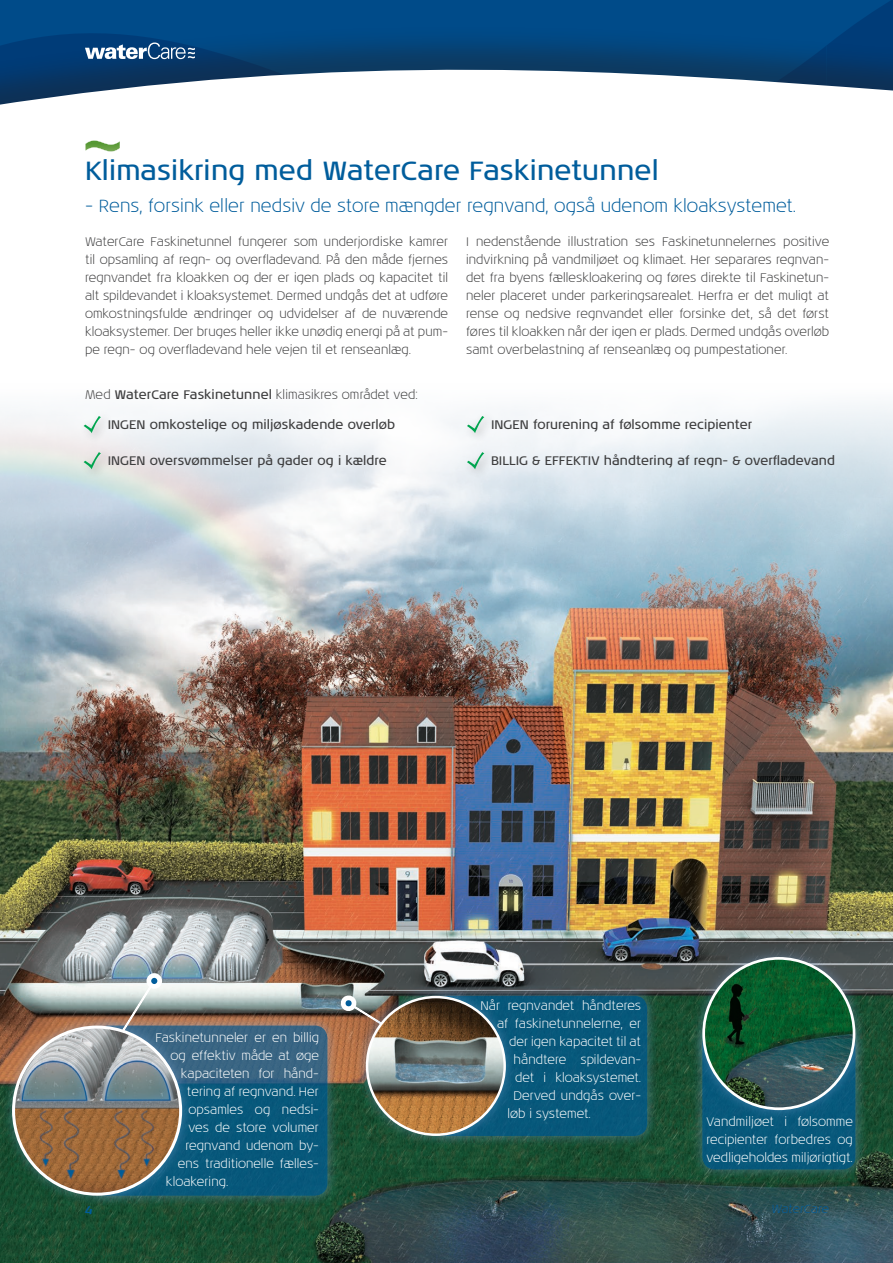
<style>
.page{position:relative;width:893px;height:1263px;background:#fff}
.page>*{position:absolute;margin:0;border:0;box-sizing:border-box;transform-origin:0 0}
.t1{font:27px "Noa LT Std";letter-spacing:.005em;color:#005d9c}
.t2{font:300 18px "Noa LT Std";color:#005d9c}
.t3{font:300 12.75px/18px "Noa LT Std";color:#3e3e3f;text-align:justify}
.t4{font:300 12.75px/18px "Noa LT Std";color:#fff;text-align:justify}
.t5{font:12.75px "Noa LT Std";color:#3e3e3f}
.t6{font:italic 300 12px "Noa LT Std";letter-spacing:-.005em;color:#005d9c}
.t7{font:italic 700 12px "Noa LT Std";color:#005d9c}
.s1{font-weight:400}
</style>
<div class="page">
<div style="left:0;top:0;width:827px;height:25px;background:#004b89"></div>
<div style="left:0;top:25px;width:893px;height:757px;background:#231f20;opacity:.4"></div>
<svg style="left:0;top:52px;width:893px;height:332px"></svg>
<svg style="left:85px;top:43px;width:110px;height:16px"></svg>
<img style="left:0;top:384px;width:893px;height:879px">
<svg style="left:336px;top:993px;width:18px;height:46px"></svg>
<svg style="left:85px;top:140px;width:35px;height:12px"></svg>
<div style="left:84px;top:1014px;width:255px;height:193px;background:#7ca7d8;opacity:.75"></div>
<svg style="left:95px;top:1025px;width:232px;height:171px;background:#185c7d"></svg>
<div style="left:0;top:1014px;width:194px;height:193px;background:#7ca7d8;opacity:.45"></div>
<img style="left:14px;top:1027px;width:167px;height:167px;border-radius:84px">
<div style="left:79px;top:410px;width:33px;height:33px;background:#f2f2f4"></div>
<svg style="left:84px;top:416px;width:17px;height:17px"></svg>
<div style="left:79px;top:446px;width:33px;height:33px;background:#231f20;opacity:.35"></div>
<svg style="left:84px;top:452px;width:17px;height:17px"></svg>
<div style="left:462px;top:410px;width:34px;height:33px;background:#f4f6f8"></div>
<svg style="left:467px;top:416px;width:17px;height:17px"></svg>
<div style="left:462px;top:446px;width:34px;height:33px;background:#e9eef3"></div>
<svg style="left:467px;top:452px;width:17px;height:17px"></svg>
<div style="left:423px;top:984px;width:236px;height:164px;background:#7ca7d8;opacity:.75"></div>
<div style="left:435px;top:996px;width:212px;height:140px;background:#07587b;border-radius:13px"></div>
<div style="left:354px;top:984px;width:163px;height:163px;background:#7ca7d8;opacity:.45"></div>
<img style="left:367px;top:997px;width:138px;height:138px;border-radius:69px">
<div style="left:691px;top:1021px;width:176px;height:160px;background:#7ca7d8;opacity:.75"></div>
<div style="left:702px;top:1032px;width:153px;height:137px;background:#07587b;border-radius:13px"></div>
<div style="left:691px;top:945px;width:176px;height:176px;background:#7ca7d8;opacity:.45"></div>
<img style="left:704px;top:958px;width:150px;height:151px;border-radius:75px">
<div style="left:702px;top:957px;width:153px;height:153px;border:3px solid #fff;border-radius:50%"></div>
<svg style="left:120px;top:980px;width:36px;height:53px"></svg>
<div style="left:149px;top:975px;width:11px;height:11px;background:#005d9c;border-radius:50%"></div>
<div style="left:146px;top:973px;width:16px;height:16px;border:5px solid #fff;border-radius:50%"></div>
<p class="t1" style="left:85px;top:155px;width:575px">Klimasikring med WaterCare Faskinetunnel</p>
<p class="t2" style="left:85px;top:195px;width:712px">- Rens, forsink eller nedsiv de store mængder regnvand, også udenom kloaksystemet.</p>
<p class="t3" style="left:85px;top:233px;width:365px">WaterCare Faskinetunnel fungerer som underjordiske kamrer til opsamling af regn- og overfladevand. På den måde fjernes regnvandet fra kloakken og der er igen plads og kapacitet til alt spildevandet i kloaksystemet. Dermed undgås det at udføre omkostningsfulde ændringer og udvidelser af de nuværende kloaksystemer. Der bruges heller ikke unødig energi på at pum&shy;pe regn- og overfladevand hele vejen til et renseanlæg.</p>
<p class="t3" style="left:466px;top:233px;width:365px">I nedenstående illustration ses Faskinetunnelernes positive indvirkning på vandmiljøet og klimaet. Her separares regnvan&shy;det fra byens fælleskloakering og føres direkte til Faskinetun&shy;neler placeret under parkeringsarealet. Herfra er det muligt at rense og nedsive regnvandet eller forsinke det, så det først føres til kloakken når der igen er plads. Dermed undgås overløb samt overbelastning af renseanlæg og pumpestationer.</p>
<p class="t3" style="left:85px;top:386px;width:334px">Med <span class="s1">WaterCare Faskinetunnel</span> klimasikres området ved:</p>
<p class="t5" style="left:108px;top:417px;width:289px">INGEN omkostelige og miljøskadende overløb</p>
<p class="t5" style="left:108px;top:453px;width:281px">INGEN oversvømmelser på gader og i kældre</p>
<p class="t5" style="left:491px;top:417px;width:263px">INGEN forurening af følsomme recipienter</p>
<p class="t5" style="left:491px;top:453px;width:346px">BILLIG &amp; EFFEKTIV håndtering af regn- &amp; overfladevand</p>
<p class="t4" style="left:155px;top:1029px;width:165px">Faskinetunneler er en billig</p>
<p class="t4" style="left:170px;top:1047px;width:150px">og effektiv måde at øge</p>
<p class="t4" style="left:181px;top:1065px;width:140px">kapaciteten for hånd-</p>
<p class="t4" style="left:187px;top:1083px;width:134px">tering af regnvand. Her</p>
<p class="t4" style="left:188px;top:1101px;width:132px">opsamles og nedsi-</p>
<p class="t4" style="left:188px;top:1119px;width:132px">ves de store volumer</p>
<p class="t4" style="left:185px;top:1137px;width:135px">regnvand udenom by-</p>
<p class="t4" style="left:178px;top:1155px;width:143px">ens traditionelle fælles-</p>
<p class="t4" style="left:166px;top:1173px;width:64px">kloakering.</p>
<p class="t4" style="left:481px;top:997px;width:162px">Når regnvandet håndteres</p>
<p class="t4" style="left:497px;top:1015px;width:145px">af faskinetunnelerne, er</p>
<p class="t4" style="left:509px;top:1033px;width:134px">der igen kapacitet til at</p>
<p class="t4" style="left:514px;top:1051px;width:129px">håndtere spildevan-</p>
<p class="t4" style="left:515px;top:1069px;width:128px">det i kloaksystemet.</p>
<p class="t4" style="left:514px;top:1087px;width:129px">Derved undgås over-</p>
<p class="t4" style="left:508px;top:1105px;width:85px">løb i systemet.</p>
<p class="t4" style="left:706px;top:1113px;width:148px">Vandmiljøet i følsomme recipienter forbedres og vedligeholdes miljørigtigt.</p>
<p class="t7" style="left:85px;top:1201px;width:9px">4</p>
<p class="t6" style="left:772px;top:1201px;width:59px">WaterCare</p>
</div>
